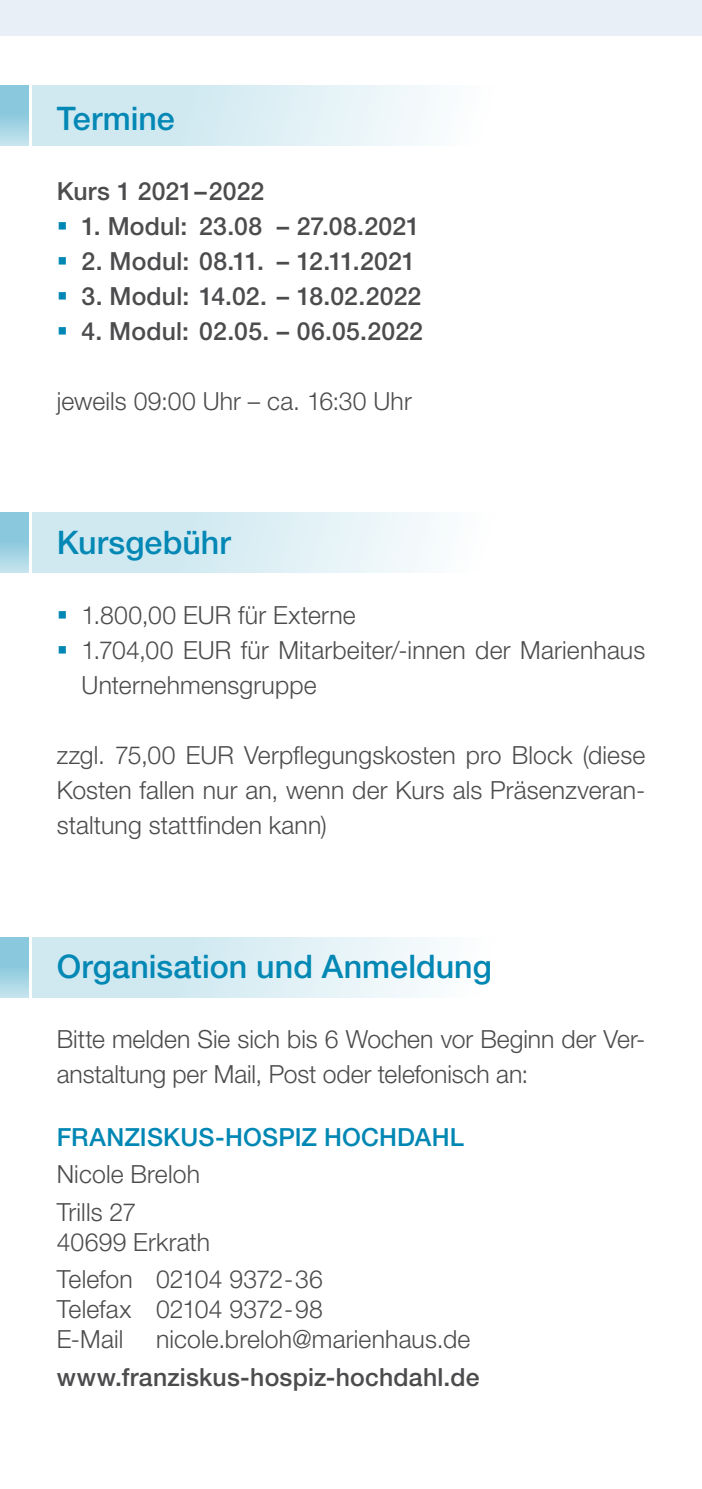
<style>
.page{position:relative;width:702px;height:1489px;background:#fff}
.page>*{position:absolute;margin:0;border:0;box-sizing:border-box;transform-origin:0 0}
.t1{font:500 32.5px "Helvetica Neue LT Pro";color:#0087b4}
.t2{font:300 25px/35px "Helvetica Neue LT Pro";letter-spacing:.005em;color:#4c4c4e}
.t3{font:500 25px "Helvetica Neue LT Pro";letter-spacing:.01em;color:#4c4c4e}
.t4{font:500 25px "Helvetica Neue LT Pro";letter-spacing:.005em;color:#0087b4}
.s1{color:#0087b4}
</style>
<div class="page">
<div style="left:0;top:0;width:702px;height:35px;background:#e8eff6"></div>
<svg style="left:0;top:85px;width:28px;height:60px;background:#99cfe1"></svg>
<div style="left:32px;top:85px;width:590px;height:60px;background:linear-gradient(to right,#c7e5ee,#fff)"></div>
<svg style="left:0;top:512px;width:28px;height:61px;background:#99cfe1"></svg>
<svg style="left:0;top:937px;width:28px;height:60px;background:#99cfe1"></svg>
<div style="left:32px;top:512px;width:590px;height:61px;background:linear-gradient(to right,#c7e4ee,#fff)"></div>
<div style="left:32px;top:937px;width:590px;height:60px;background:linear-gradient(to right,#c7e4ee,#fff)"></div>
<h1 class="t1" style="left:57px;top:98px;width:120px">Termine</h1>
<p class="t3" style="left:57px;top:176px;width:209px">Kurs 1 2021–2022</p>
<p class="t3" style="left:57px;top:211px;width:365px"><span class="s1">▪</span> 1. Modul: 23.08 – 27.08.2021</p>
<p class="t3" style="left:57px;top:246px;width:360px"><span class="s1">▪</span> 2. Modul: 08.11. – 12.11.2021</p>
<p class="t3" style="left:57px;top:281px;width:366px"><span class="s1">▪</span> 3. Modul: 14.02. – 18.02.2022</p>
<p class="t3" style="left:57px;top:316px;width:368px"><span class="s1">▪</span> 4. Modul: 02.05. – 06.05.2022</p>
<p class="t2" style="left:57px;top:383px;width:356px">jeweils 09:00 Uhr – ca. 16:30 Uhr</p>
<h1 class="t1" style="left:57px;top:522px;width:175px">Kursgebühr</h1>
<p class="t2" style="left:57px;top:597px;width:300px"><span class="s1">▪</span> 1.800,00 EUR für Externe</p>
<p class="t2" style="left:82px;top:632px;width:565px;text-indent:-25px"><span class="s1">▪</span> 1.704,00 EUR für Mitarbeiter/-innen der Marienhaus<br>Unternehmensgruppe</p>
<p class="t2" style="left:57px;top:737px;width:590px;text-align:justify">zzgl. 75,00 EUR Verpflegungskosten pro Block (diese Kosten fallen nur an, wenn der Kurs als Präsenzveran&shy;staltung stattfinden kann)</p>
<h1 class="t1" style="left:57px;top:946px;width:436px">Organisation und Anmeldung</h1>
<p class="t2" style="left:57px;top:1021px;width:590px">Bitte melden Sie sich bis 6 Wochen vor Beginn der Ver&shy;anstaltung per Mail, Post oder telefonisch an:</p>
<p class="t4" style="left:57px;top:1121px;width:408px">FRANZISKUS-HOSPIZ HOCHDAHL</p>
<p class="t2" style="left:57px;top:1154px;width:145px;line-height:37.5px">Nicole Breloh<br>Trills 27</p>
<p class="t2" style="left:57px;top:1222px;width:268px;line-height:37.5px">40699 Erkrath<br>Telefon 02104 9372-36</p>
<p class="t2" style="left:57px;top:1293px;width:268px;line-height:30px">Telefax 02104 9372-98<br>E-Mail</p>
<p class="t2" style="left:156px;top:1321px;width:316px">nicole.breloh@marienhaus.de</p>
<p class="t3" style="left:57px;top:1361px;width:424px">www.franziskus-hospiz-hochdahl.de</p>
</div>
